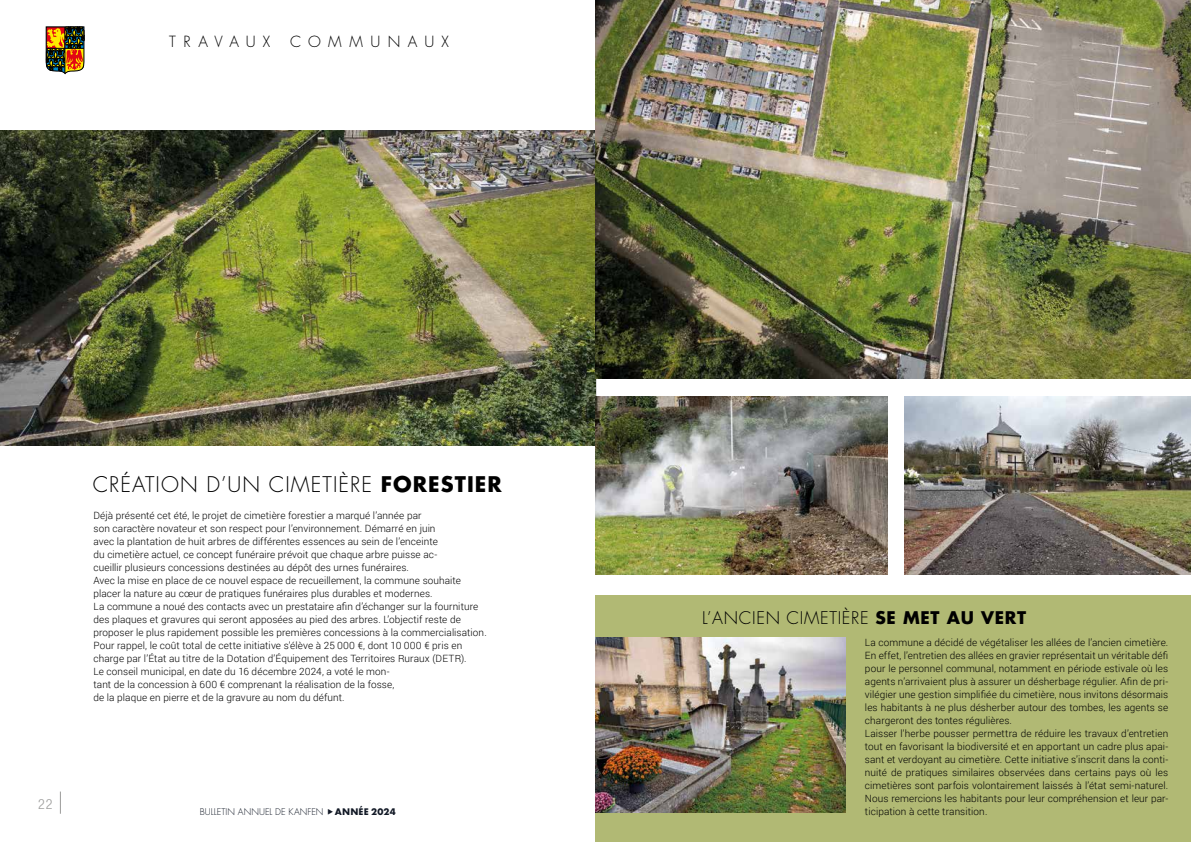
<style>
.page{position:relative;width:1191px;height:842px;background:#fff}
.page>*{position:absolute;margin:0;border:0;box-sizing:border-box;transform-origin:0 0}
.t1{font:300 21px "Futura Std";letter-spacing:.05em;color:#000}
.t2{font:300 17px "Futura Std";letter-spacing:.04em;color:#000}
.t3{font:300 15px "Futura Std";letter-spacing:.485em;color:#000}
.t4{font:300 condensed 14px "Helvetica Neue LT Std";color:#9d9d9c}
.t5{font:300 10px/13px "Roboto";letter-spacing:.01em;color:#000}
.t6{font:300 9px "Futura Std";letter-spacing:.005em;color:#121926}
.s1{font-weight:700}
.s2{font-family:"Futura PT";font-weight:700;font-size:10px}
</style>
<div class="page">
<svg style="left:60px;top:791px;width:1px;height:23px"></svg>
<div style="left:595px;top:595px;width:596px;height:247px;background:#b1b974"></div>
<svg style="left:46px;top:26px;width:39px;height:48px;background:#805b25"></svg>
<img style="left:0;top:130px;width:595px;height:315px">
<img style="left:595px;top:0;width:596px;height:378px">
<img style="left:595px;top:397px;width:293px;height:177px">
<img style="left:904px;top:397px;width:287px;height:177px">
<img style="left:595px;top:637px;width:250px;height:176px">
<h3 class="t3" style="left:169px;top:33px;width:103px">TRAVAUX</h3>
<h3 class="t3" style="left:290px;top:33px;width:160px">COMMUNAUX</h3>
<h3 class="t4" style="left:38px;top:796px;width:16px">22</h3>
<h1 class="t1" style="left:93px;top:471px;width:410px">CRÉATION D’UN CIMETIÈRE <span class="s1">FORESTIER</span></h1>
<p class="t5" style="left:93px;top:509px;width:395px">Déjà présenté cet été, le projet de cimetière forestier a marqué l’année par<br>son caractère novateur et son respect pour l’environnement. Démarré en juin<br>avec la plantation de huit arbres de différentes essences au sein de l’enceinte<br>du cimetière actuel, ce concept funéraire prévoit que chaque arbre puisse ac-<br>cueillir plusieurs concessions destinées au dépôt des urnes funéraires.<br>Avec la mise en place de ce nouvel espace de recueillement, la commune souhaite placer la nature au cœur de pratiques funéraires plus durables et modernes.<br>La commune a noué des contacts avec un prestataire afin d’échanger sur la fourniture des plaques et gravures qui seront apposées au pied des arbres. L’objectif reste de proposer le plus rapidement possible les premières concessions à la commercialisation.<br>Pour rappel, le coût total de cette initiative s’élève à 25 000 €, dont 10 000 € pris en charge par l’État au titre de la Dotation d’Équipement des Territoires Ruraux (DETR).<br>Le conseil municipal, en date du 16 décembre 2024, a voté le mon-<br>tant de la concession à 600 € comprenant la réalisation de la fosse,<br>de la plaque en pierre et de la gravure au nom du défunt.</p>
<p class="t6" style="left:200px;top:807px;width:197px">BULLETIN ANNUEL DE KANFEN <span class="s2">ANNÉE 2024</span></p>
<h2 class="t2" style="left:702px;top:607px;width:325px">L’ANCIEN CIMETIÈRE <span class="s1">SE MET AU VERT</span></h2>
<p class="t5" style="left:865px;top:635px;width:305px">La commune a décidé de végétaliser les allées de l’ancien cimetière.<br>En effet, l’entretien des allées en gravier représentait un véritable défi pour le personnel communal, notamment en période estivale où les agents n’arrivaient plus à assurer un désherbage régulier. Afin de pri&shy;vilégier une gestion simplifiée du cimetière, nous invitons désormais les habitants à ne plus désherber autour des tombes, les agents se chargeront des tontes régulières.<br>Laisser l’herbe pousser permettra de réduire les travaux d’entretien tout en favorisant la biodiversité et en apportant un cadre plus apai&shy;sant et verdoyant au cimetière. Cette initiative s’inscrit dans la conti&shy;nuité de pratiques similaires observées dans certains pays où les cimetières sont parfois volontairement laissés à l’état semi-naturel.<br>Nous remercions les habitants pour leur compréhension et leur par&shy;ticipation à cette transition.</p>
</div>
